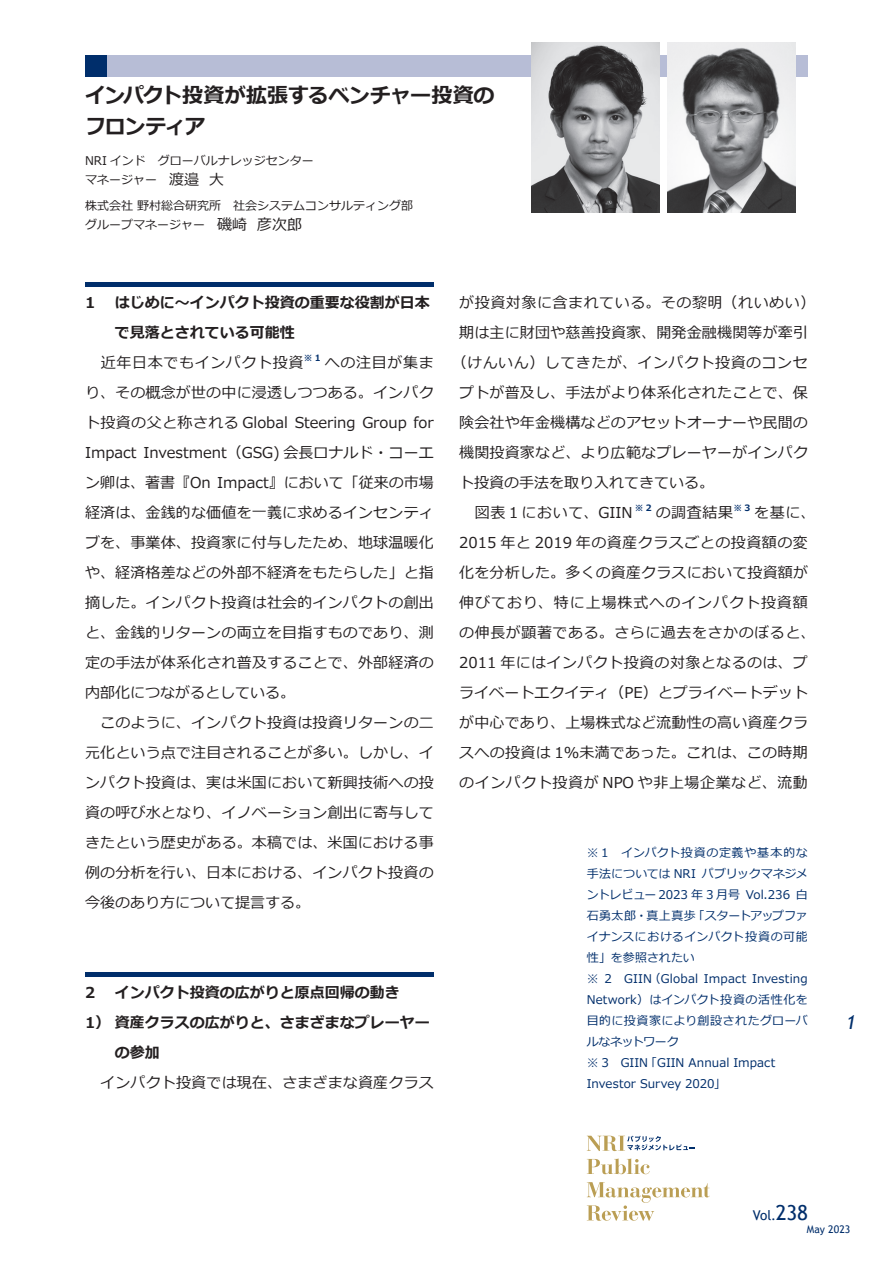
<style>
.page{position:relative;width:893px;height:1263px;background:#fff}
.page>*{position:absolute;margin:0;border:0;box-sizing:border-box;transform-origin:0 0}
.t1{font:700 21px/30px "Meiryo";letter-spacing:-.015em;color:#231f20}
.t2{font:italic 19.5px "Trebuchet MS";color:#002e6b}
.t3{font:15px/30px "Meiryo";letter-spacing:.01em;color:#231f20}
.t4{font:15px/30px "Meiryo";letter-spacing:.03em;color:#231f20}
.t5{font:700 15px/30px "Meiryo";color:#231f20}
.t6{font:15px "Meiryo";letter-spacing:.035em;color:#231f20}
.t7{font:15px "Meiryo";letter-spacing:.045em;color:#231f20}
.t8{font:15px "Meiryo";letter-spacing:.04em;color:#231f20}
.t9{font:13.5px "Trebuchet MS";color:#002e6b}
.t10{font:12px/21px "Meiryo";letter-spacing:.01em;color:#002e6b}
.t11{font:12px/19.5px "Meiryo";color:#231f20}
.t12{font:10.5px "Trebuchet MS";letter-spacing:.01em;color:#002e6b}
.t13{font:700 8.7px "Meiryo";color:#002e6b}
.s1{font-size:15px}
.s2{font-size:20.7px}
</style>
<div class="page">
<svg style="left:587px;top:1136px;width:108px;height:15px"></svg>
<svg style="left:587px;top:1158px;width:63px;height:16px"></svg>
<svg style="left:587px;top:1182px;width:123px;height:39px"></svg>
<div style="left:85px;top:55px;width:723px;height:22px;background:#b7bdd6"></div>
<div style="left:85px;top:55px;width:21px;height:22px;background:#002e6b"></div>
<div style="left:85px;top:282px;width:349px;height:5px;background:#002e6b"></div>
<hr style="left:85px;top:973px;width:349px;height:4px;background:#002e6b">
<img style="left:531px;top:42px;width:128px;height:171px">
<img style="left:668px;top:42px;width:127px;height:171px">
<h1 class="t1" style="left:85px;top:82px;width:411px">インパクト投資が拡張するベンチャー投資のフロンティア</h1>
<p class="t11" style="left:85px;top:151px;width:230px">NRI インド　グローバルナレッジセンターマネージャー　<span class="s1">渡邉 大</span></p>
<p class="t11" style="left:85px;top:196px;width:330px">株式会社 野村総合研究所　社会システムコンサルティング部グループマネージャー　<span class="s1">磯崎 彦次郎</span></p>
<p class="t5" style="left:85px;top:289px;width:12px">1</p>
<p class="t5" style="left:115px;top:289px;width:316px">はじめに～インパクト投資の重要な役割が日本で見落とされている可能性</p>
<p class="t7" style="left:85px;top:352px;width:220px">　近年日本でもインパクト投資</p>
<p class="t13" style="left:304px;top:352px;width:18px">※ 1</p>
<p class="t3" style="left:85px;top:349px;width:350px;text-indent:240px">への注目が集まり、その概念が世の中に浸透しつつある。インパクト投資の父と称される Global Steering Group for<br>Impact Investment（GSG) 会長ロナルド・コーエン卿は、著書『On Impact』において「従来の市場経済は、金銭的な価値を一義に求めるインセンティブを、事業体、投資家に付与したため、地球温暖化や、経済格差などの外部不経済をもたらした」と指摘した。インパクト投資は社会的インパクトの創出と、金銭的リターンの両立を目指すものであり、測定の手法が体系化され普及することで、外部経済の内部化につながるとしている。<br>　このように、インパクト投資は投資リターンの二元化という点で注目されることが多い。しかし、インパクト投資は、実は米国において新興技術への投資の呼び水となり、イノベーション創出に寄与してきたという歴史がある。本稿では、米国における事例の分析を行い、日本における、インパクト投資の今後のあり方について提言する。</p>
<p class="t5" style="left:85px;top:979px;width:12px">2</p>
<p class="t5" style="left:115px;top:979px;width:286px">インパクト投資の広がりと原点回帰の動き</p>
<p class="t5" style="left:85px;top:1009px;width:346px">1） 資産クラスの広がりと、さまざまなプレーヤー</p>
<p class="t5" style="left:115px;top:1039px;width:46px">の参加</p>
<p class="t3" style="left:85px;top:1069px;width:350px">　インパクト投資では現在、さまざまな資産クラス</p>
<p class="t6" style="left:459px;top:292px;width:358px">が投資対象に含まれている。その黎明（れいめい）</p>
<p class="t3" style="left:459px;top:319px;width:350px">期は主に財団や慈善投資家、開発金融機関等が牽引</p>
<p class="t6" style="left:452px;top:352px;width:358px">（けんいん）してきたが、インパクト投資のコンセ</p>
<p class="t3" style="left:459px;top:379px;width:350px">プトが普及し、手法がより体系化されたことで、保</p>
<p class="t3" style="left:459px;top:409px;width:350px">険会社や年金機構などのアセットオーナーや民間の</p>
<p class="t3" style="left:459px;top:439px;width:350px">機関投資家など、より広範なプレーヤーがインパク</p>
<p class="t3" style="left:459px;top:469px;width:256px">ト投資の手法を取り入れてきている。</p>
<p class="t8" style="left:459px;top:502px;width:175px">　図表１において、GIIN</p>
<p class="t13" style="left:635px;top:502px;width:18px">※ 2</p>
<p class="t3" style="left:656px;top:499px;width:79px">の調査結果</p>
<p class="t13" style="left:733px;top:502px;width:18px">※ 3</p>
<p class="t4" style="left:459px;top:499px;width:358px;text-indent:295px">を基に、<br>2015 年と 2019 年の資産クラスごとの投資額の変化を分析した。多くの資産クラスにおいて投資額が伸びており、特に上場株式へのインパクト投資額の伸長が顕著である。さらに過去をさかのぼると、<br>2011 年にはインパクト投資の対象となるのは、プライベートエクイティ（PE）とプライベートデットが中心であり、上場株式など流動性の高い資産クラスへの投資は 1％未満であった。これは、この時期のインパクト投資が NPO や非上場企業など、流動</p>
<p class="t10" style="left:587px;top:843px;width:223px">※ 1　インパクト投資の定義や基本的な手法については NRI パブリックマネジメントレビュー 2023 年 3 月号 Vol.236 白石勇太郎・真上真歩「スタートアップファイナンスにおけるインパクト投資の可能性」を参照されたい<br>※ 2　GIIN（Global Impact Investing<br>Network）はインパクト投資の活性化を目的に投資家により創設されたグローバルなネットワーク<br>※ 3　GIIN「GIIN Annual Impact<br>Investor Survey 2020」</p>
<h2 class="t2" style="left:845px;top:1011px;width:12px">1</h2>
<p class="t9" style="left:753px;top:1207px;width:57px">Vol.<span class="s2">238</span></p>
<p class="t12" style="left:807px;top:1223px;width:45px">May 2023</p>
</div>
